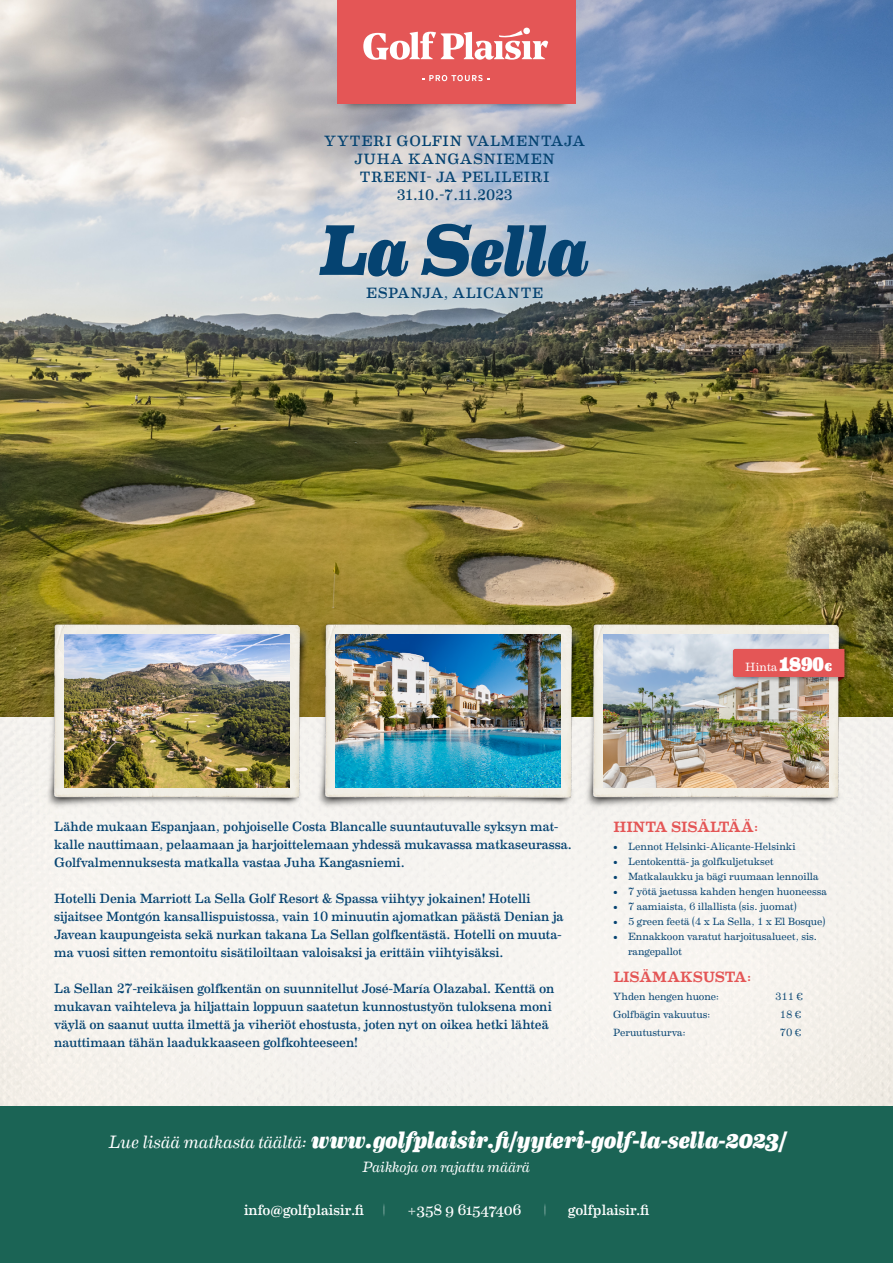
<style>
.page{position:relative;width:893px;height:1263px;background:#fff}
.page>*{position:absolute;margin:0;border:0;box-sizing:border-box;transform-origin:0 0}
.t1{font:italic 800 72px "Eames Century Modern";letter-spacing:-.035em;color:#054371}
.t2{font:italic 800 24px "Eames Century Modern";letter-spacing:-.015em;color:#fff}
.t3{font:900 19.5px "Eames Century Modern";color:#fff}
.t4{font:15px/18px "Eames Century Modern";letter-spacing:.035em;color:#054371;text-align:center}
.t5{font:15px "Eames Century Modern";color:#fff}
.t6{font:500 15px "Eames Century Modern";letter-spacing:-.005em;color:#e45656}
.t7{font:italic 15px "Eames Century Modern";letter-spacing:-.005em;color:#fff}
.t8{font:13.5px/18px "Eames Century Modern";color:#054371}
.t9{font:12px "Eames Century Modern";letter-spacing:.01em;color:#fff}
.t10{font:10.5px/15px "Eames Century Modern";letter-spacing:-.005em;color:#054371}
.s1{font-size:12px}
.s2{font-weight:400;font-size:18px}
</style>
<div class="page">
<div style="left:0;top:716px;width:893px;height:390px;background:#f6f3ef"></div>
<div style="left:0;top:1106px;width:893px;height:157px;background:#1b6455"></div>
<img style="left:0;top:0;width:893px;height:716px">
<img style="left:317px;top:610px;width:255px;height:203px">
<img style="left:336px;top:635px;width:225px;height:153px">
<img style="left:34px;top:610px;width:283px;height:203px">
<img style="left:65px;top:635px;width:225px;height:153px">
<img style="left:572px;top:610px;width:284px;height:203px">
<img style="left:603px;top:635px;width:225px;height:153px">
<div style="left:731px;top:647px;width:118px;height:35px;background:#000;opacity:.3"></div>
<svg style="left:733px;top:649px;width:111px;height:32px;background:#da5d5d"></svg>
<img style="left:330px;top:0;width:255px;height:117px">
<div style="left:338px;top:0;width:238px;height:103px;background:#e45656"></div>
<svg style="left:363px;top:30px;width:185px;height:30px"></svg>
<div style="left:523px;top:28px;width:7px;height:6px;background:#fff;border-radius:50%"></div>
<svg style="left:422px;top:75px;width:67px;height:6px"></svg>
<p class="t4" style="left:324px;top:131px;width:262px">YYTERI GOLFIN VALMENTAJA<br>JUHA KANGASNIEMEN<br>TREENI- JA PELILEIRI<br>31.10.-7.11.2023</p>
<h1 class="t1" style="left:320px;top:195px;width:270px">La Sella</h1>
<p class="t4" style="left:366px;top:283px;width:178px">ESPANJA, ALICANTE</p>
<p class="t9" style="left:745px;top:658px;width:34px">Hinta</p>
<h3 class="t3" style="left:780px;top:649px;width:54px">1890<span class="s1">€</span></h3>
<p class="t8" style="left:54px;top:817px;width:519px">Lähde mukaan Espanjaan, pohjoiselle Costa Blancalle suuntautuvalle syksyn mat&shy;kalle nauttimaan, pelaamaan ja harjoittelemaan yhdessä mukavassa matkaseurassa.<br>Golfvalmennuksesta matkalla vastaa Juha Kangasniemi.</p>
<p class="t8" style="left:54px;top:889px;width:511px">Hotelli Denia Marriott La Sella Golf Resort &amp; Spassa viihtyy jokainen! Hotelli sijaitsee Montgón kansallispuistossa, vain 10 minuutin ajomatkan päästä Denian ja Javean kaupungeista sekä nurkan takana La Sellan golfkentästä. Hotelli on muuta&shy;ma vuosi sitten remontoitu sisätiloiltaan valoisaksi ja erittäin viihtyisäksi.</p>
<p class="t8" style="left:54px;top:979px;width:502px">La Sellan 27-reikäisen golfkentän on suunnitellut José-María Olazabal. Kenttä on mukavan vaihteleva ja hiljattain loppuun saatetun kunnostustyön tuloksena moni väylä on saanut uutta ilmettä ja viheriöt ehostusta, joten nyt on oikea hetki lähteä nauttimaan tähän laadukkaaseen golfkohteeseen!</p>
<p class="t6" style="left:613px;top:816px;width:146px">HINTA SISÄLTÄÄ:</p>
<p class="t10" style="left:613px;top:839px;width:184px">• Lennot Helsinki-Alicante-Helsinki</p>
<p class="t10" style="left:613px;top:854px;width:162px">• Lentokenttä- ja golfkuljetukset</p>
<p class="t10" style="left:613px;top:869px;width:207px">• Matkalaukku ja bägi ruumaan lennoilla</p>
<p class="t10" style="left:613px;top:884px;width:215px">• 7 yötä jaetussa kahden hengen huoneessa</p>
<p class="t10" style="left:613px;top:899px;width:185px">• 7 aamiaista, 6 illallista (sis. juomat)</p>
<p class="t10" style="left:613px;top:914px;width:214px">• 5 green feetä (4 x La Sella, 1 x El Bosque)</p>
<p class="t10" style="left:628px;top:929px;width:190px;text-indent:-15px">• Ennakkoon varatut harjoitusalueet, sis. rangepallot</p>
<p class="t6" style="left:613px;top:966px;width:139px">LISÄMAKSUSTA:</p>
<p class="t10" style="left:613px;top:989px;width:107px">Yhden hengen huone:</p>
<p class="t10" style="left:775px;top:989px;width:29px">311 €</p>
<p class="t10" style="left:613px;top:1007px;width:99px">Golfbägin vakuutus:</p>
<p class="t10" style="left:780px;top:1007px;width:23px">18 €</p>
<p class="t10" style="left:613px;top:1024px;width:74px">Peruutusturva:</p>
<p class="t10" style="left:780px;top:1024px;width:23px">70 €</p>
<h2 class="t2" style="left:109px;top:1122px;width:680px"><span class="s2">Lue lisää matkasta täältä:</span> www.golfplaisir.fi/yyteri-golf-la-sella-2023/</h2>
<p class="t7" style="left:363px;top:1156px;width:169px">Paikkoja on rajattu määrä</p>
<p class="t5" style="left:244px;top:1199px;width:144px">info@golfplaisir.fi |</p>
<p class="t5" style="left:408px;top:1199px;width:115px">+358 9 61547406</p>
<p class="t5" style="left:543px;top:1199px;width:6px">|</p>
<p class="t5" style="left:568px;top:1199px;width:83px">golfplaisir.fi</p>
</div>
